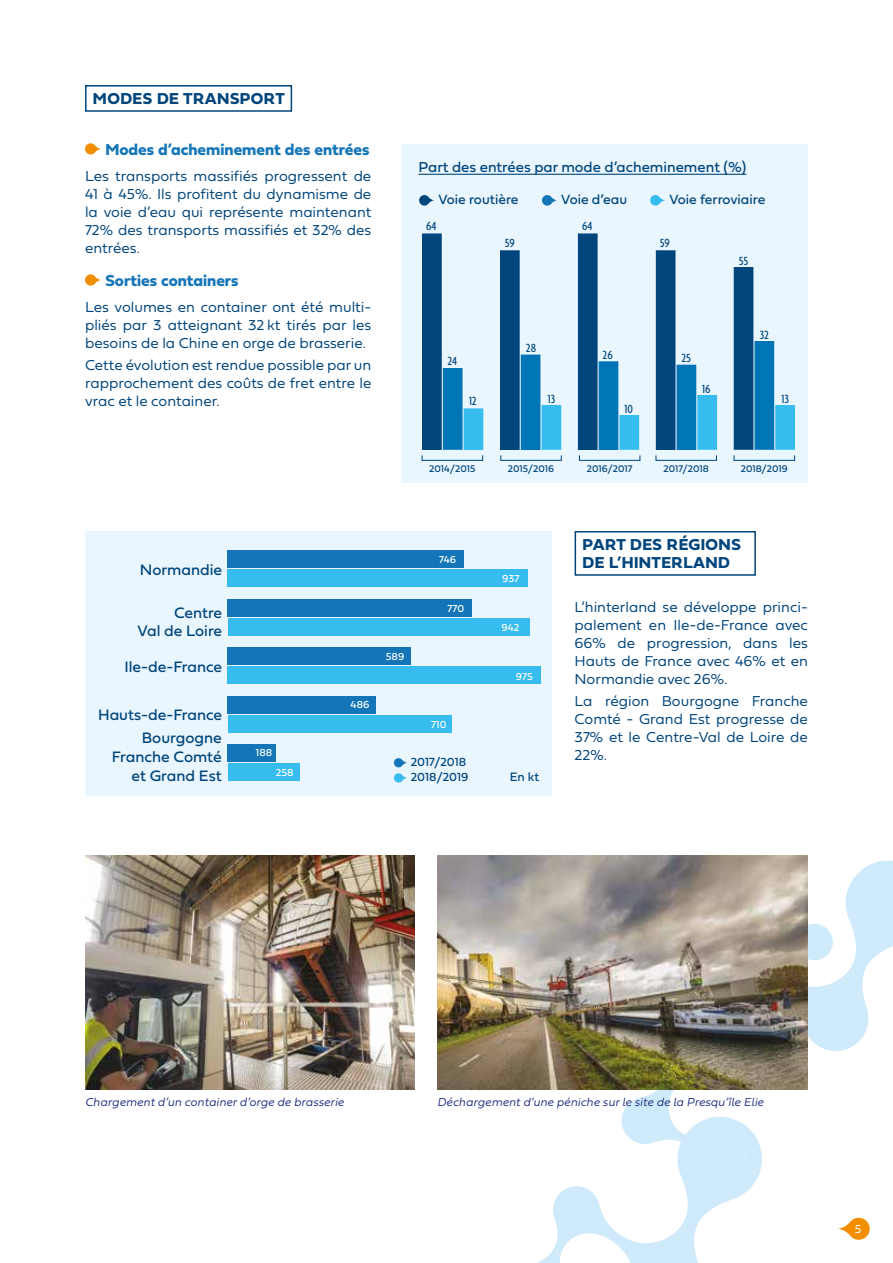
<style>
.page{position:relative;width:893px;height:1263px;background:#fff}
.page>*{position:absolute;margin:0;border:0;box-sizing:border-box;transform-origin:0 0}
.t1{font:16.5px "Fieldwork Geo Bold";color:#1475b8}
.t2{font:16.5px/18px "Fieldwork Geo Bold";letter-spacing:.025em;color:#00457c}
.t3{font:15.75px/18.9px "Fieldwork Geo Regular";color:#00457c;text-align:right}
.t4{font:15px/18px "Fieldwork Geo Light";color:#00457c;text-align:justify}
.t5{font:15px "Fieldwork Geo Regular";color:#00457c}
.t6{font:13.95px "Fieldwork Geo Regular";color:#00457c}
.t7{font:500 condensed 12.75px "Agenda";color:#00457c}
.t8{font:12.6px "Fieldwork Geo Regular";color:#00457c}
.t9{font:12.15px/15.1px "Fieldwork Geo Regular";color:#00457c}
.t10{font:italic 300 12px "Fieldwork";color:#283583}
.t11{font:12px "Fieldwork Geo Light";color:#fff}
.t12{font:10.5px "Fieldwork Geo Regular";color:#fff}
.t13{font:10.05px "Fieldwork Geo Regular";color:#00457c}
</style>
<div class="page">
<svg style="left:838px;top:1218px;width:32px;height:22px"></svg>
<div style="left:85px;top:85px;width:207px;height:27px;border:2px solid #00457c"></div>
<div style="left:575px;top:531px;width:181px;height:45px;border:2px solid #00457c"></div>
<div style="left:401px;top:145px;width:407px;height:338px;background:#eaf6fe"></div>
<div style="left:85px;top:531px;width:466px;height:265px;background:#eaf6fe"></div>
<svg style="left:85px;top:143px;width:16px;height:12px"></svg>
<svg style="left:85px;top:274px;width:16px;height:12px"></svg>
<img style="left:85px;top:855px;width:330px;height:235px">
<div style="left:464px;top:409px;width:19px;height:40px;background:#36bcee"></div>
<div style="left:542px;top:405px;width:19px;height:44px;background:#36bcee"></div>
<div style="left:620px;top:416px;width:19px;height:33px;background:#36bcee"></div>
<div style="left:698px;top:395px;width:19px;height:54px;background:#36bcee"></div>
<div style="left:776px;top:405px;width:18px;height:44px;background:#36bcee"></div>
<div style="left:776px;top:405px;width:19px;height:44px;border:1px solid #36bcee"></div>
<div style="left:443px;top:368px;width:19px;height:81px;background:#0075b6"></div>
<div style="left:521px;top:355px;width:19px;height:94px;background:#0075b6"></div>
<div style="left:599px;top:362px;width:19px;height:87px;background:#0075b6"></div>
<div style="left:677px;top:365px;width:19px;height:84px;background:#0075b6"></div>
<div style="left:755px;top:342px;width:19px;height:107px;background:#0075b6"></div>
<div style="left:423px;top:234px;width:18px;height:215px;background:#00457c"></div>
<div style="left:422px;top:234px;width:19px;height:215px;border:1px solid #00457c"></div>
<div style="left:500px;top:251px;width:19px;height:198px;background:#00457c"></div>
<div style="left:578px;top:234px;width:19px;height:215px;background:#00457c"></div>
<div style="left:656px;top:251px;width:19px;height:198px;background:#00457c"></div>
<div style="left:734px;top:268px;width:19px;height:181px;background:#00457c"></div>
<svg style="left:650px;top:195px;width:15px;height:11px"></svg>
<div style="left:422px;top:455px;width:61px;height:6px;border:1px solid #00457c"></div>
<div style="left:500px;top:455px;width:62px;height:6px;border:1px solid #00457c"></div>
<div style="left:579px;top:455px;width:61px;height:6px;border:1px solid #00457c"></div>
<div style="left:656px;top:455px;width:61px;height:6px;border:1px solid #00457c"></div>
<div style="left:734px;top:455px;width:61px;height:6px;border:1px solid #00457c"></div>
<svg style="left:419px;top:195px;width:16px;height:11px"></svg>
<svg style="left:542px;top:195px;width:15px;height:11px"></svg>
<div style="left:228px;top:570px;width:300px;height:17px;background:#36bcee"></div>
<div style="left:228px;top:618px;width:301px;height:18px;background:#36bcee"></div>
<div style="left:228px;top:667px;width:313px;height:17px;background:#36bcee"></div>
<div style="left:228px;top:715px;width:223px;height:18px;background:#36bcee"></div>
<div style="left:228px;top:764px;width:71px;height:17px;background:#36bcee"></div>
<div style="left:228px;top:550px;width:236px;height:18px;background:#1475b8"></div>
<div style="left:228px;top:599px;width:244px;height:17px;background:#1475b8"></div>
<div style="left:228px;top:647px;width:183px;height:18px;background:#1475b8"></div>
<div style="left:228px;top:696px;width:148px;height:17px;background:#1475b8"></div>
<div style="left:228px;top:744px;width:48px;height:18px;background:#1475b8"></div>
<svg style="left:394px;top:758px;width:13px;height:9px"></svg>
<svg style="left:394px;top:773px;width:13px;height:9px"></svg>
<svg style="left:537px;top:1125px;width:225px;height:138px"></svg>
<svg style="left:550px;top:1090px;width:195px;height:91px"></svg>
<svg style="left:808px;top:860px;width:85px;height:191px"></svg>
<img style="left:437px;top:855px;width:371px;height:235px">
<hr style="left:419px;top:174px;width:327px;height:1px;background:#00457c">
<p class="t2" style="left:93px;top:89px;width:193px">MODES DE TRANSPORT</p>
<p class="t1" style="left:105px;top:136px;width:265px">Modes d’acheminement des entrées</p>
<p class="t4" style="left:85px;top:166px;width:288px">Les transports massifiés progressent de 41 à 45%. Ils profitent du dynamisme de la voie d’eau qui représente maintenant 72% des transports massifiés et 32% des entrées.</p>
<p class="t1" style="left:105px;top:267px;width:135px">Sorties containers</p>
<p class="t4" style="left:85px;top:297px;width:288px">Les volumes en container ont été multi&shy;pliés par 3 atteignant 32 kt tirés par les besoins de la Chine en orge de brasserie.</p>
<p class="t4" style="left:85px;top:356px;width:288px">Cette évolution est rendue possible par un rapprochement des coûts de fret entre le vrac et le container.</p>
<p class="t5" style="left:419px;top:155px;width:329px">Part des entrées par mode d’acheminement (%)</p>
<p class="t6" style="left:438px;top:188px;width:82px">Voie routière</p>
<p class="t6" style="left:561px;top:188px;width:67px">Voie d’eau</p>
<p class="t6" style="left:669px;top:188px;width:97px">Voie ferroviaire</p>
<p class="t7" style="left:426px;top:219px;width:12px">64</p>
<p class="t7" style="left:505px;top:236px;width:12px">59</p>
<p class="t7" style="left:582px;top:219px;width:12px">64</p>
<p class="t7" style="left:660px;top:236px;width:12px">59</p>
<p class="t7" style="left:447px;top:354px;width:11px">24</p>
<p class="t7" style="left:526px;top:341px;width:12px">28</p>
<p class="t7" style="left:469px;top:394px;width:9px">12</p>
<p class="t7" style="left:548px;top:392px;width:9px">13</p>
<p class="t7" style="left:603px;top:348px;width:12px">26</p>
<p class="t7" style="left:625px;top:402px;width:10px">10</p>
<p class="t7" style="left:681px;top:351px;width:11px">25</p>
<p class="t7" style="left:702px;top:382px;width:10px">16</p>
<p class="t7" style="left:739px;top:254px;width:11px">55</p>
<p class="t7" style="left:760px;top:328px;width:11px">32</p>
<p class="t7" style="left:781px;top:392px;width:9px">13</p>
<p class="t13" style="left:429px;top:460px;width:48px">2014/2015</p>
<p class="t13" style="left:508px;top:460px;width:48px">2015/2016</p>
<p class="t13" style="left:587px;top:460px;width:47px">2016/2017</p>
<p class="t13" style="left:663px;top:460px;width:47px">2017/2018</p>
<p class="t13" style="left:741px;top:460px;width:49px">2018/2019</p>
<p class="t3" style="left:140px;top:559px;width:84px">Normandie</p>
<p class="t3" style="left:138px;top:602px;width:86px">Centre<br>Val de Loire</p>
<p class="t3" style="left:124px;top:656px;width:99px">Ile-de-France</p>
<p class="t3" style="left:98px;top:705px;width:126px">Hauts-de-France</p>
<p class="t3" style="left:112px;top:728px;width:111px">Bourgogne<br>Franche Comté et Grand Est</p>
<p class="t12" style="left:256px;top:744px;width:18px">188</p>
<p class="t12" style="left:276px;top:764px;width:19px">258</p>
<p class="t12" style="left:351px;top:696px;width:20px">486</p>
<p class="t12" style="left:439px;top:551px;width:18px">746</p>
<p class="t12" style="left:386px;top:648px;width:20px">589</p>
<p class="t12" style="left:448px;top:600px;width:18px">770</p>
<p class="t12" style="left:431px;top:716px;width:17px">710</p>
<p class="t9" style="left:411px;top:753px;width:59px">2017/2018<br>2018/2019</p>
<p class="t12" style="left:502px;top:570px;width:19px">937</p>
<p class="t12" style="left:502px;top:619px;width:19px">942</p>
<p class="t12" style="left:516px;top:668px;width:18px">975</p>
<p class="t8" style="left:510px;top:767px;width:31px">En kt</p>
<p class="t2" style="left:582px;top:535px;width:160px">PART DES RÉGIONS<br>DE L’HINTERLAND</p>
<p class="t4" style="left:575px;top:597px;width:235px">L’hinterland se développe princi&shy;palement en Ile-de-France avec 66% de progression, dans les Hauts de France avec 46% et en Normandie avec 26%.</p>
<p class="t4" style="left:575px;top:691px;width:235px">La région Bourgogne Franche Comté - Grand Est progresse de 37% et le Centre-Val de Loire de 22%.</p>
<p class="t10" style="left:85px;top:1093px;width:260px">Chargement d’un container d’orge de brasserie</p>
<p class="t10" style="left:437px;top:1093px;width:328px">Déchargement d’une péniche sur le site de la Presqu’île Elie</p>
<p class="t11" style="left:855px;top:1219px;width:8px">5</p>
</div>
